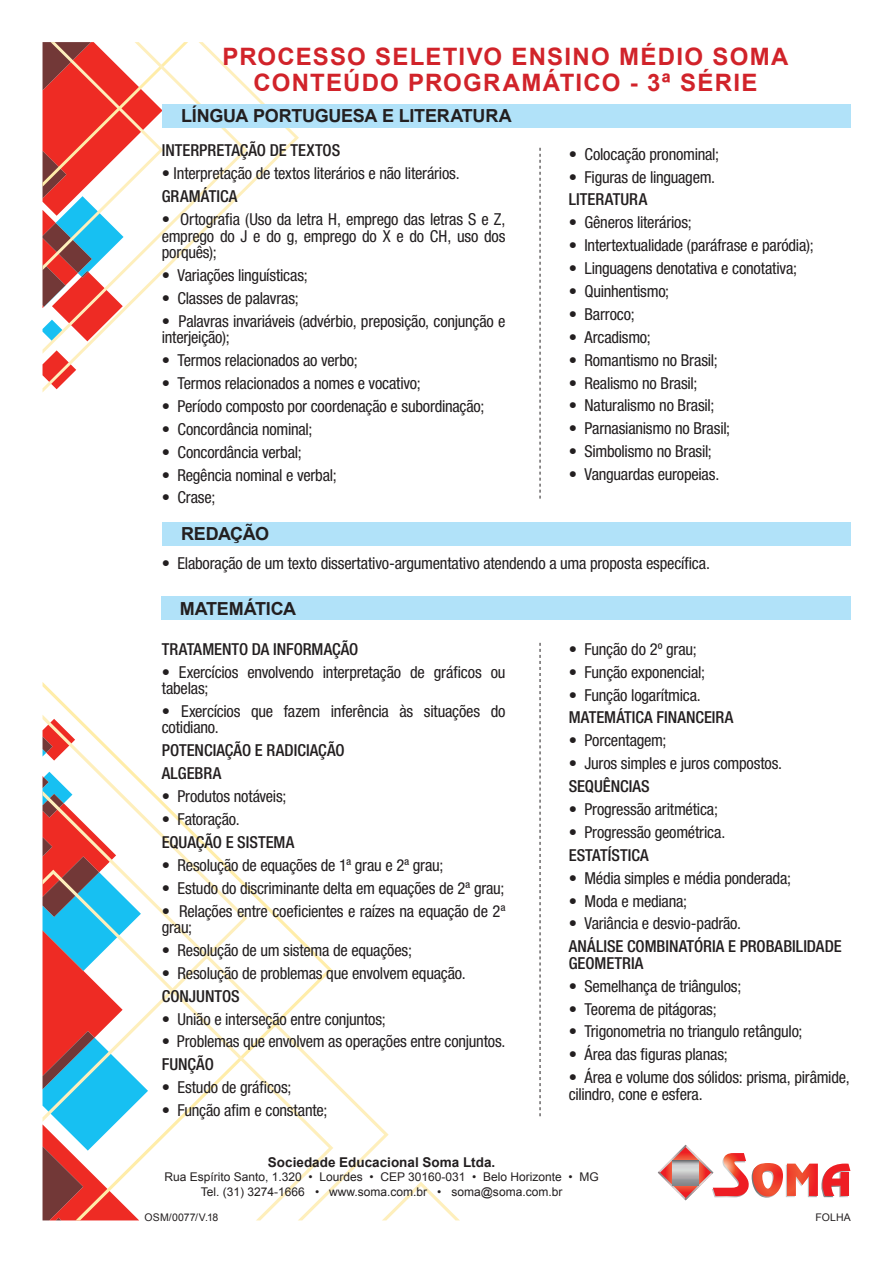
<style>
.page{position:relative;width:893px;height:1263px;background:#fff}
.page>*{position:absolute;margin:0;border:0;box-sizing:border-box;transform-origin:0 0}
.t1{font:700 24px/25.5px "Arial";letter-spacing:.05em;color:#d1232a;text-align:center}
.t2{font:700 18px "Arial";letter-spacing:-.015em;color:#231f20}
.t3{font:700 18px "Arial";letter-spacing:-.035em;color:#231f20}
.t4{font:condensed 16.5px/16.5px "Helvetica Neue LT Pro";letter-spacing:-.015em;color:#231f20}
.t5{font:500 condensed 16.5px/23px "Helvetica Neue LT Pro";color:#231f20}
.t6{font:700 13.5px "Arial";color:#231f20}
.t7{font:12px/14.4px "Arial";color:#231f20;text-align:center}
.t8{font:10.5px "Arial";letter-spacing:.01em;color:#231f20}
</style>
<div class="page">
<svg style="left:43px;top:682px;width:189px;height:188px"></svg>
<svg style="left:43px;top:870px;width:290px;height:350px"></svg>
<svg style="left:382px;top:1182px;width:77px;height:38px"></svg>
<svg style="left:43px;top:86px;width:256px;height:306px"></svg>
<svg style="left:43px;top:42px;width:204px;height:312px"></svg>
<svg style="left:658px;top:1145px;width:192px;height:55px"></svg>
<svg style="left:673px;top:1160px;width:25px;height:25px"></svg>
<svg style="left:540px;top:148px;width:1px;height:351px"></svg>
<svg style="left:540px;top:643px;width:1px;height:473px"></svg>
<div style="left:162px;top:104px;width:688px;height:24px;background:#b1e2f9"></div>
<div style="left:161px;top:596px;width:689px;height:24px;background:#b1e2f9"></div>
<div style="left:162px;top:522px;width:688px;height:23px;background:#b1e2f9"></div>
<h1 class="t1" style="left:222px;top:45px;width:567px">PROCESSO SELETIVO ENSINO MÉDIO SOMA<br>CONTEÚDO PROGRAMÁTICO - 3ª SÉRIE</h1>
<p class="t2" style="left:181px;top:104px;width:332px">LÍNGUA PORTUGUESA E LITERATURA</p>
<p class="t5" style="left:162px;top:139px;width:180px">INTERPRETAÇÃO DE TEXTOS</p>
<p class="t4" style="left:162px;top:165px;width:299px">• Interpretação de textos literários e não literários.</p>
<p class="t5" style="left:162px;top:185px;width:77px">GRAMÁTICA</p>
<p class="t4" style="left:162px;top:211px;width:345px;text-align:justify">• Ortografia (Uso da letra H, emprego das letras S e Z, emprego do J e do g, emprego do X e do CH, uso dos porquês);</p>
<p class="t4" style="left:162px;top:267px;width:148px">• Variações linguísticas;</p>
<p class="t4" style="left:162px;top:290px;width:139px">• Classes de palavras;</p>
<p class="t4" style="left:162px;top:312px;width:345px">• Palavras invariáveis (advérbio, preposição, conjunção e interjeição);</p>
<p class="t4" style="left:162px;top:352px;width:197px">• Termos relacionados ao verbo;</p>
<p class="t4" style="left:162px;top:375px;width:261px">• Termos relacionados a nomes e vocativo;</p>
<p class="t4" style="left:162px;top:398px;width:324px">• Período composto por coordenação e subordinação;</p>
<p class="t4" style="left:162px;top:421px;width:152px">• Concordância nominal;</p>
<p class="t4" style="left:162px;top:443px;width:141px">• Concordância verbal;</p>
<p class="t4" style="left:162px;top:466px;width:176px">• Regência nominal e verbal;</p>
<p class="t4" style="left:162px;top:489px;width:55px">• Crase;</p>
<p class="t3" style="left:181px;top:522px;width:89px">REDAÇÃO</p>
<p class="t4" style="left:569px;top:145px;width:152px">• Colocação pronominal;</p>
<p class="t4" style="left:569px;top:168px;width:148px">• Figuras de linguagem.</p>
<p class="t5" style="left:569px;top:188px;width:80px">LITERATURA</p>
<p class="t4" style="left:569px;top:214px;width:125px">• Gêneros literários;</p>
<p class="t4" style="left:569px;top:237px;width:246px">• Intertextualidade (paráfrase e paródia);</p>
<p class="t4" style="left:569px;top:260px;width:230px">• Linguagens denotativa e conotativa;</p>
<p class="t4" style="left:569px;top:283px;width:102px">• Quinhentismo;</p>
<p class="t4" style="left:569px;top:306px;width:67px">• Barroco;</p>
<p class="t4" style="left:569px;top:329px;width:84px">• Arcadismo;</p>
<p class="t4" style="left:569px;top:351px;width:150px">• Romantismo no Brasil;</p>
<p class="t4" style="left:569px;top:374px;width:130px">• Realismo no Brasil;</p>
<p class="t4" style="left:569px;top:397px;width:147px">• Naturalismo no Brasil;</p>
<p class="t4" style="left:569px;top:420px;width:163px">• Parnasianismo no Brasil;</p>
<p class="t4" style="left:569px;top:443px;width:145px">• Simbolismo no Brasil;</p>
<p class="t4" style="left:569px;top:466px;width:152px">• Vanguardas europeias.</p>
<p class="t4" style="left:162px;top:555px;width:550px">• Elaboração de um texto dissertativo-argumentativo atendendo a uma proposta específica.</p>
<p class="t2" style="left:180px;top:596px;width:118px">MATEMÁTICA</p>
<p class="t5" style="left:162px;top:637px;width:198px">TRATAMENTO DA INFORMAÇÃO</p>
<p class="t4" style="left:162px;top:663px;width:345px">• Exercícios envolvendo interpretação de gráficos ou tabelas;</p>
<p class="t4" style="left:162px;top:703px;width:345px">• Exercícios que fazem inferência às situações do cotidiano.</p>
<p class="t5" style="left:162px;top:739px;width:184px">POTENCIAÇÃO E RADICIAÇÃO<br>ALGEBRA</p>
<p class="t4" style="left:162px;top:788px;width:126px">• Produtos notáveis;</p>
<p class="t4" style="left:162px;top:811px;width:80px">• Fatoração.</p>
<p class="t5" style="left:162px;top:830px;width:134px">EQUAÇÃO E SISTEMA</p>
<p class="t4" style="left:162px;top:856px;width:283px">• Resolução de equações de 1ª grau e 2ª grau;</p>
<p class="t4" style="left:162px;top:879px;width:344px">• Estudo do discriminante delta em equações de 2ª grau;</p>
<p class="t4" style="left:162px;top:902px;width:345px">• Relações entre coeficientes e raízes na equação de 2ª grau;</p>
<p class="t4" style="left:162px;top:942px;width:252px">• Resolução de um sistema de equações;</p>
<p class="t4" style="left:162px;top:964px;width:305px">• Resolução de problemas que envolvem equação.</p>
<p class="t5" style="left:162px;top:984px;width:80px">CONJUNTOS</p>
<p class="t4" style="left:162px;top:1010px;width:225px">• União e interseção entre conjuntos;</p>
<p class="t4" style="left:162px;top:1033px;width:345px">• Problemas que envolvem as operações entre conjuntos.</p>
<p class="t5" style="left:162px;top:1053px;width:54px">FUNÇÃO</p>
<p class="t4" style="left:162px;top:1079px;width:131px">• Estudo de gráficos;</p>
<p class="t4" style="left:162px;top:1102px;width:167px">• Função afim e constante;</p>
<p class="t4" style="left:569px;top:640px;width:129px">• Função do 2º grau;</p>
<p class="t4" style="left:569px;top:663px;width:138px">• Função exponencial;</p>
<p class="t4" style="left:569px;top:686px;width:134px">• Função logarítmica.</p>
<p class="t5" style="left:569px;top:706px;width:166px">MATEMÁTICA FINANCEIRA</p>
<p class="t4" style="left:569px;top:732px;width:99px">• Porcentagem;</p>
<p class="t4" style="left:569px;top:755px;width:215px">• Juros simples e juros compostos.</p>
<p class="t5" style="left:569px;top:774px;width:83px">SEQUÊNCIAS</p>
<p class="t4" style="left:569px;top:801px;width:151px">• Progressão aritmética;</p>
<p class="t4" style="left:569px;top:824px;width:158px">• Progressão geométrica.</p>
<p class="t5" style="left:569px;top:843px;width:81px">ESTATÍSTICA</p>
<p class="t4" style="left:569px;top:869px;width:224px">• Média simples e média ponderada;</p>
<p class="t4" style="left:569px;top:892px;width:120px">• Moda e mediana;</p>
<p class="t4" style="left:569px;top:915px;width:174px">• Variância e desvio-padrão.</p>
<p class="t5" style="left:569px;top:938px;width:274px;line-height:16.5px">ANÁLISE COMBINATÓRIA E PROBABILIDADE<br>GEOMETRIA</p>
<p class="t4" style="left:569px;top:977px;width:174px">• Semelhança de triângulos;</p>
<p class="t4" style="left:569px;top:1000px;width:149px">• Teorema de pitágoras;</p>
<p class="t4" style="left:569px;top:1023px;width:235px">• Trigonometria no triangulo retângulo;</p>
<p class="t4" style="left:569px;top:1046px;width:161px">• Área das figuras planas;</p>
<p class="t4" style="left:569px;top:1069px;width:282px">• Área e volume dos sólidos: prisma, pirâmide, cilindro, cone e esfera.</p>
<p class="t6" style="left:268px;top:1153px;width:229px">Sociedade Educacional Soma Ltda.</p>
<p class="t7" style="left:165px;top:1170px;width:436px">Rua Espírito Santo, 1.320 • Lourdes • CEP 30160-031 • Belo Horizonte • MG<br>Tel. (31) 3274-1666 • www.soma.com.br • soma@soma.com.br</p>
<p class="t8" style="left:145px;top:1210px;width:75px">OSM/0077/V.18</p>
<p class="t8" style="left:815px;top:1210px;width:37px">FOLHA</p>
</div>
